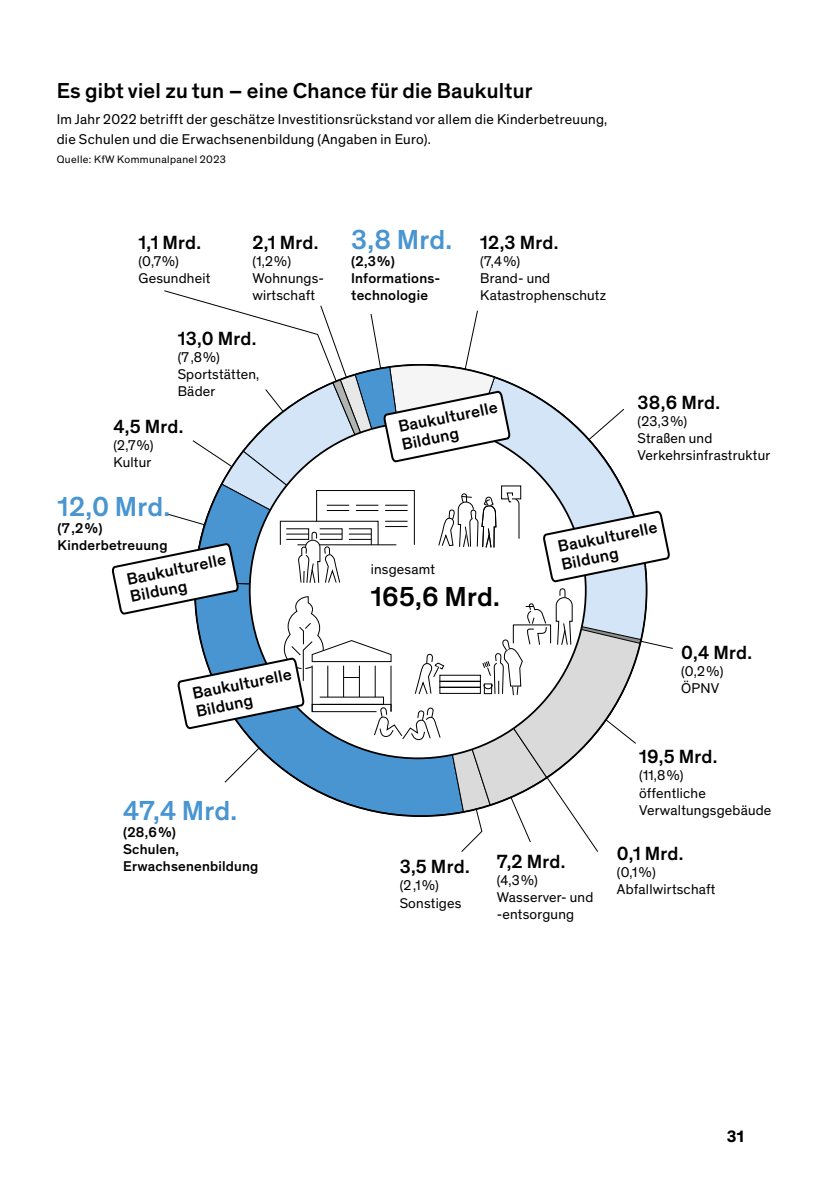
<style>
.page{position:relative;width:840px;height:1191px;background:#fff}
.page>*{position:absolute;margin:0;border:0;box-sizing:border-box;transform-origin:0 0}
.t1{font:500 28px "Theinhardt";letter-spacing:.005em;color:#4895d1}
.t2{font:500 28px "Theinhardt";color:#000}
.t3{font:500 22px "Theinhardt";letter-spacing:.01em;color:#000}
.t4{font:500 19.4px "Theinhardt";letter-spacing:.01em;color:#000}
.t5{font:500 16.8px/17.8px "Theinhardt";color:#000}
.t6{font:700 16.8px "Theinhardt";color:#000}
.t7{font:14.4px/17px "Theinhardt";letter-spacing:.015em;color:#000}
.t8{font:500 14.4px/17px "Theinhardt";letter-spacing:.015em;color:#000}
.t9{font:11px "Theinhardt";letter-spacing:.035em;color:#000}
</style>
<div class="page">
<svg style="left:111px;top:305px;width:562px;height:547px"></svg>
<h2 class="t3" style="left:57px;top:77px;width:477px">Es gibt viel zu tun – eine Chance für die Baukultur</h2>
<p class="t7" style="left:57px;top:110px;width:551px;line-height:19.6px">Im Jahr 2022 betrifft der geschätze Investitionsrückstand vor allem die Kinderbetreuung, die Schulen und die Erwachsenenbildung (Angaben in Euro).</p>
<p class="t9" style="left:57px;top:153px;width:170px">Quelle: KfW Kommunalpanel 2023</p>
<h3 class="t4" style="left:138px;top:231px;width:64px">1,1 Mrd.</h3>
<p class="t7" style="left:138px;top:253px;width:73px">(0,7%)<br>Gesundheit</p>
<h3 class="t4" style="left:252px;top:231px;width:67px">2,1 Mrd.</h3>
<p class="t7" style="left:252px;top:253px;width:73px">(1,2%)<br>Wohnungs&shy;wirtschaft</p>
<h3 class="t4" style="left:178px;top:327px;width:80px">13,0 Mrd.</h3>
<p class="t7" style="left:178px;top:349px;width:83px">(7,8%)<br>Sportstätten,<br>Bäder</p>
<h3 class="t4" style="left:113px;top:415px;width:72px">4,5 Mrd.</h3>
<p class="t7" style="left:113px;top:437px;width:42px">(2,7%)<br>Kultur</p>
<h1 class="t1" style="left:58px;top:489px;width:114px">12,0 Mrd.</h1>
<p class="t8" style="left:58px;top:519px;width:111px">(7,2%)<br>Kinderbetreuung</p>
<p class="t5" style="left:125px;top:571px;width:103px;rotate:-12deg">Baukulturelle<br>Bildung</p>
<p class="t5" style="left:190px;top:685px;width:103px;rotate:-12deg">Baukulturelle<br>Bildung</p>
<h1 class="t1" style="left:123px;top:793px;width:116px">47,4 Mrd.</h1>
<p class="t8" style="left:123px;top:823px;width:137px">(28,6%)<br>Schulen,<br>Erwachsenenbildung</p>
<h1 class="t1" style="left:351px;top:223px;width:102px">3,8 Mrd.</h1>
<p class="t8" style="left:351px;top:253px;width:91px">(2,3%)<br>Informations&shy;technologie</p>
<h3 class="t4" style="left:480px;top:231px;width:80px">12,3 Mrd.</h3>
<p class="t7" style="left:480px;top:253px;width:127px">(7,4%)<br>Brand- und<br>Katastrophenschutz</p>
<p class="t5" style="left:396px;top:419px;width:103px;rotate:-12deg">Baukulturelle<br>Bildung</p>
<h3 class="t4" style="left:637px;top:390px;width:84px">38,6 Mrd.</h3>
<p class="t7" style="left:637px;top:412px;width:134px">(23,3%)<br>Straßen und<br>Verkehrsinfrastruktur</p>
<p class="t7" style="left:370px;top:561px;width:66px">insgesamt</p>
<h1 class="t2" style="left:370px;top:580px;width:131px">165,6 Mrd.</h1>
<p class="t5" style="left:556px;top:539px;width:103px;rotate:-12deg">Baukulturelle<br>Bildung</p>
<h3 class="t4" style="left:681px;top:640px;width:72px">0,4 Mrd.</h3>
<p class="t7" style="left:681px;top:662px;width:44px">(0,2%)<br>ÖPNV</p>
<h3 class="t4" style="left:638px;top:745px;width:80px">19,5 Mrd.</h3>
<p class="t7" style="left:638px;top:767px;width:134px">(11,8%)<br>öffentliche<br>Verwaltungsgebäude</p>
<h3 class="t4" style="left:399px;top:855px;width:71px">3,5 Mrd.</h3>
<p class="t7" style="left:399px;top:877px;width:63px">(2,1%)<br>Sonstiges</p>
<h3 class="t4" style="left:496px;top:849px;width:70px">7,2 Mrd.</h3>
<p class="t7" style="left:496px;top:871px;width:98px">(4,3%)<br>Wasserver- und -entsorgung</p>
<h3 class="t4" style="left:616px;top:842px;width:68px">0,1 Mrd.</h3>
<p class="t7" style="left:616px;top:864px;width:100px">(0,1%)<br>Abfallwirtschaft</p>
<p class="t6" style="left:726px;top:1126px;width:19px">31</p>
</div>
